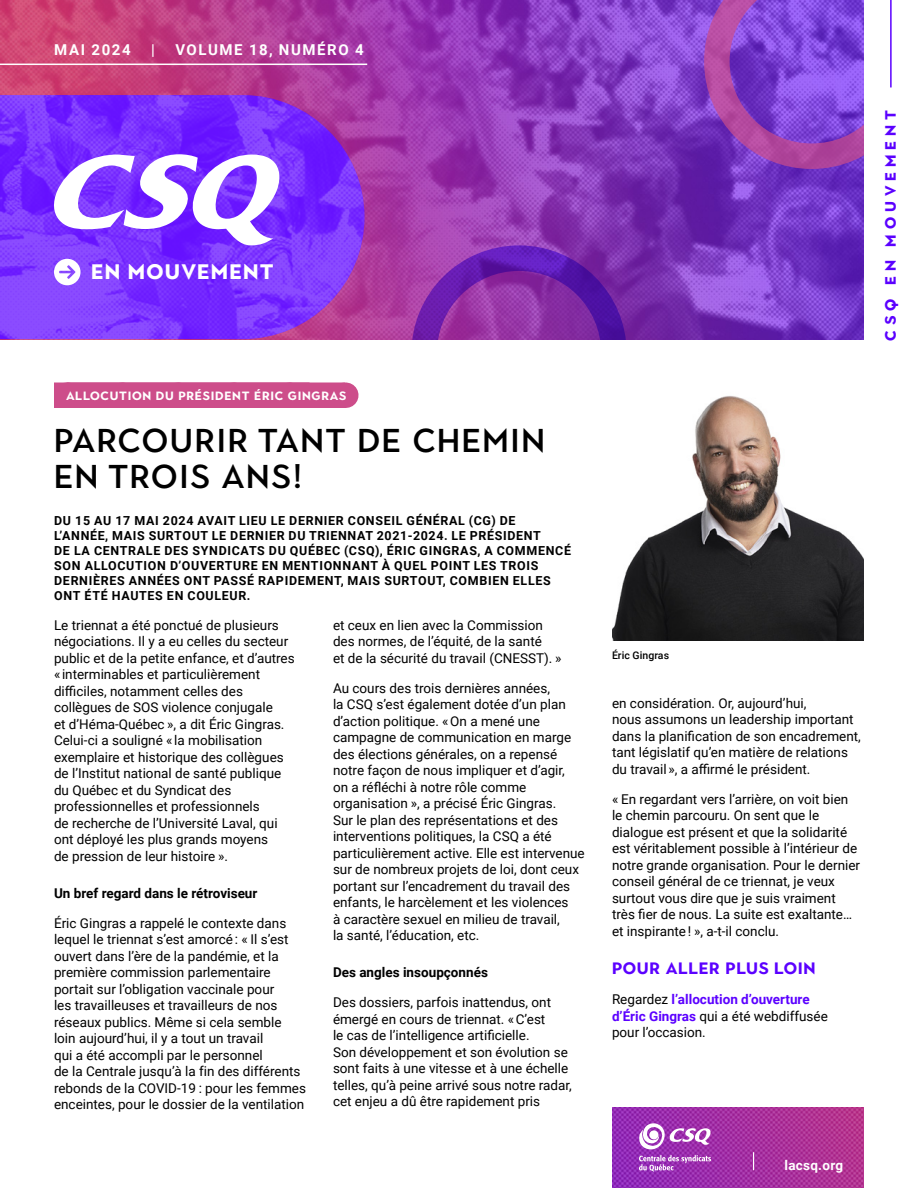
<style>
.page{position:relative;width:918px;height:1188px;background:#fff}
.page>*{position:absolute;margin:0;border:0;box-sizing:border-box;transform-origin:0 0}
.t1{font:500 33px/36px "Town 10 Display";letter-spacing:.05em;color:#000}
.t2{font:700 21px "Town 80 Text";letter-spacing:.06em;color:#fff}
.t3{font:700 16.5px "Town 10 Display";letter-spacing:.04em;color:#5b01ff}
.t4{font:700 15px "Roboto";letter-spacing:.105em;color:#fff}
.t5{font:700 15px "Town 80 Text";letter-spacing:.33em;color:#5b01ff}
.t6{font:500 15px "Roboto";color:#fff}
.t7{font:13.5px/16.5px "Roboto";color:#000}
.t8{font:700 13.5px "Roboto";color:#000}
.t9{font:700 13.5px "Roboto";letter-spacing:.02em;color:#fff}
.t10{font:700 12.45px/15px "Roboto";letter-spacing:.055em;color:#000}
.t11{font:700 12px "Town 10 Display";letter-spacing:.06em;color:#fff}
.t12{font:500 10.5px "Roboto";letter-spacing:.005em;color:#000}
.s1{font-weight:700;color:#5b01ff}
</style>
<div class="page">
<img style="left:0;top:0;width:864px;height:339px">
<img style="left:0;top:95px;width:364px;height:244px">
<img style="left:612px;top:1107px;width:252px;height:81px">
<svg style="left:411px;top:245px;width:216px;height:94px;background:#7e28a6"></svg>
<svg style="left:704px;top:0;width:160px;height:169px;background:#8b45c8"></svg>
<hr style="left:0;top:64px;width:367px;height:1px;background:#fff">
<hr style="left:890px;top:0;width:2px;height:87px;background:#5b01ff">
<svg style="left:52px;top:154px;width:229px;height:91px"></svg>
<svg style="left:54px;top:259px;width:27px;height:26px"></svg>
<svg style="left:639px;top:1123px;width:72px;height:49px;background:#b361c2"></svg>
<div style="left:649px;top:1130px;width:9px;height:9px;background:#fff;border-radius:50%"></div>
<svg style="left:753px;top:1153px;width:1px;height:17px"></svg>
<div style="left:54px;top:382px;width:256px;height:26px;background:#cd4d8a"></div>
<div style="left:67px;top:382px;width:278px;height:26px;background:#cd4d8a"></div>
<svg style="left:122px;top:382px;width:195px;height:1px"></svg>
<svg style="left:345px;top:382px;width:1px;height:26px"></svg>
<img style="left:612px;top:396px;width:252px;height:245px">
<p class="t4" style="left:54px;top:39px;width:78px">MAI 2024</p>
<p class="t6" style="left:151px;top:39px;width:5px">|</p>
<p class="t4" style="left:175px;top:39px;width:190px">VOLUME 18, NUMÉRO 4</p>
<h2 class="t2" style="left:91px;top:258px;width:184px">EN MOUVEMENT</h2>
<p class="t11" style="left:66px;top:389px;width:282px">ALLOCUTION DU PRÉSIDENT ÉRIC GINGRAS</p>
<h1 class="t1" style="left:54px;top:423px;width:492px">PARCOURIR TANT DE CHEMIN<br>EN TROIS ANS!</h1>
<p class="t10" style="left:54px;top:513px;width:518px">DU 15 AU 17 MAI 2024 AVAIT LIEU LE DERNIER CONSEIL GÉNÉRAL (CG) DE L’ANNÉE, MAIS SURTOUT LE DERNIER DU TRIENNAT 2021-2024. LE PRÉSIDENT<br>DE LA CENTRALE DES SYNDICATS DU QUÉBEC (CSQ), ÉRIC GINGRAS, A COMMENCÉ SON ALLOCUTION D’OUVERTURE EN MENTIONNANT À QUEL POINT LES TROIS DERNIÈRES ANNÉES ONT PASSÉ RAPIDEMENT, MAIS SURTOUT, COMBIEN ELLES ONT ÉTÉ HAUTES EN COULEUR.</p>
<p class="t7" style="left:54px;top:616px;width:242px">Le triennat a été ponctué de plusieurs négociations. Il y a eu celles du secteur public et de la petite enfance, et d’autres « interminables et particulièrement difficiles, notamment celles des collègues de SOS violence conjugale<br>et d’Héma-Québec », a dit Éric Gingras.<br>Celui-ci a souligné « la mobilisation exemplaire et historique des collègues de l’Institut national de santé publique du Québec et du Syndicat des professionnelles et professionnels<br>de recherche de l’Université Laval, qui ont déployé les plus grands moyens<br>de pression de leur histoire ».</p>
<p class="t8" style="left:54px;top:883px;width:205px">Un bref regard dans le rétroviseur</p>
<p class="t7" style="left:54px;top:914px;width:253px">Éric Gingras a rappelé le contexte dans lequel le triennat s’est amorcé : « Il s’est ouvert dans l’ère de la pandémie, et la première commission parlementaire portait sur l’obligation vaccinale pour<br>les travailleuses et travailleurs de nos réseaux publics. Même si cela semble loin aujourd’hui, il y a tout un travail<br>qui a été accompli par le personnel<br>de la Centrale jusqu’à la fin des différents rebonds de la COVID-19 : pour les femmes enceintes, pour le dossier de la ventilation</p>
<p class="t7" style="left:333px;top:616px;width:230px">et ceux en lien avec la Commission des normes, de l’équité, de la santé<br>et de la sécurité du travail (CNESST). »</p>
<p class="t7" style="left:333px;top:679px;width:253px">Au cours des trois dernières années,<br>la CSQ s’est également dotée d’un plan d’action politique. « On a mené une campagne de communication en marge des élections générales, on a repensé notre façon de nous impliquer et d’agir,<br>on a réfléchi à notre rôle comme organisation », a précisé Éric Gingras.<br>Sur le plan des représentations et des interventions politiques, la CSQ a été particulièrement active. Elle est intervenue sur de nombreux projets de loi, dont ceux portant sur l’encadrement du travail des enfants, le harcèlement et les violences<br>à caractère sexuel en milieu de travail,<br>la santé, l’éducation, etc.</p>
<p class="t8" style="left:333px;top:963px;width:156px">Des angles insoupçonnés</p>
<p class="t7" style="left:333px;top:994px;width:240px">Des dossiers, parfois inattendus, ont émergé en cours de triennat. « C’est<br>le cas de l’intelligence artificielle.<br>Son développement et son évolution se sont faits à une vitesse et à une échelle telles, qu’à peine arrivé sous notre radar, cet enjeu a dû être rapidement pris</p>
<p class="t5" style="left:881px;top:341px;width:232px;rotate:-90deg">CSQ EN MOUVEMENT</p>
<p class="t12" style="left:612px;top:648px;width:59px">Éric Gingras</p>
<p class="t7" style="left:612px;top:694px;width:250px">en considération. Or, aujourd’hui,<br>nous assumons un leadership important dans la planification de son encadrement, tant législatif qu’en matière de relations du travail », a affirmé le président.</p>
<p class="t7" style="left:612px;top:790px;width:250px">« En regardant vers l’arrière, on voit bien le chemin parcouru. On sent que le dialogue est présent et que la solidarité est véritablement possible à l’intérieur de notre grande organisation. Pour le dernier conseil général de ce triennat, je veux surtout vous dire que je suis vraiment très fier de nous. La suite est exaltante… et inspirante ! », a-t-il conclu.</p>
<p class="t3" style="left:612px;top:959px;width:205px">POUR ALLER PLUS LOIN</p>
<p class="t7" style="left:612px;top:991px;width:217px">Regardez <span class="s1">l’allocution d’ouverture d’Éric Gingras</span> qui a été webdiffusée pour l’occasion.</p>
<p class="t9" style="left:784px;top:1156px;width:60px">lacsq.org</p>
</div>
